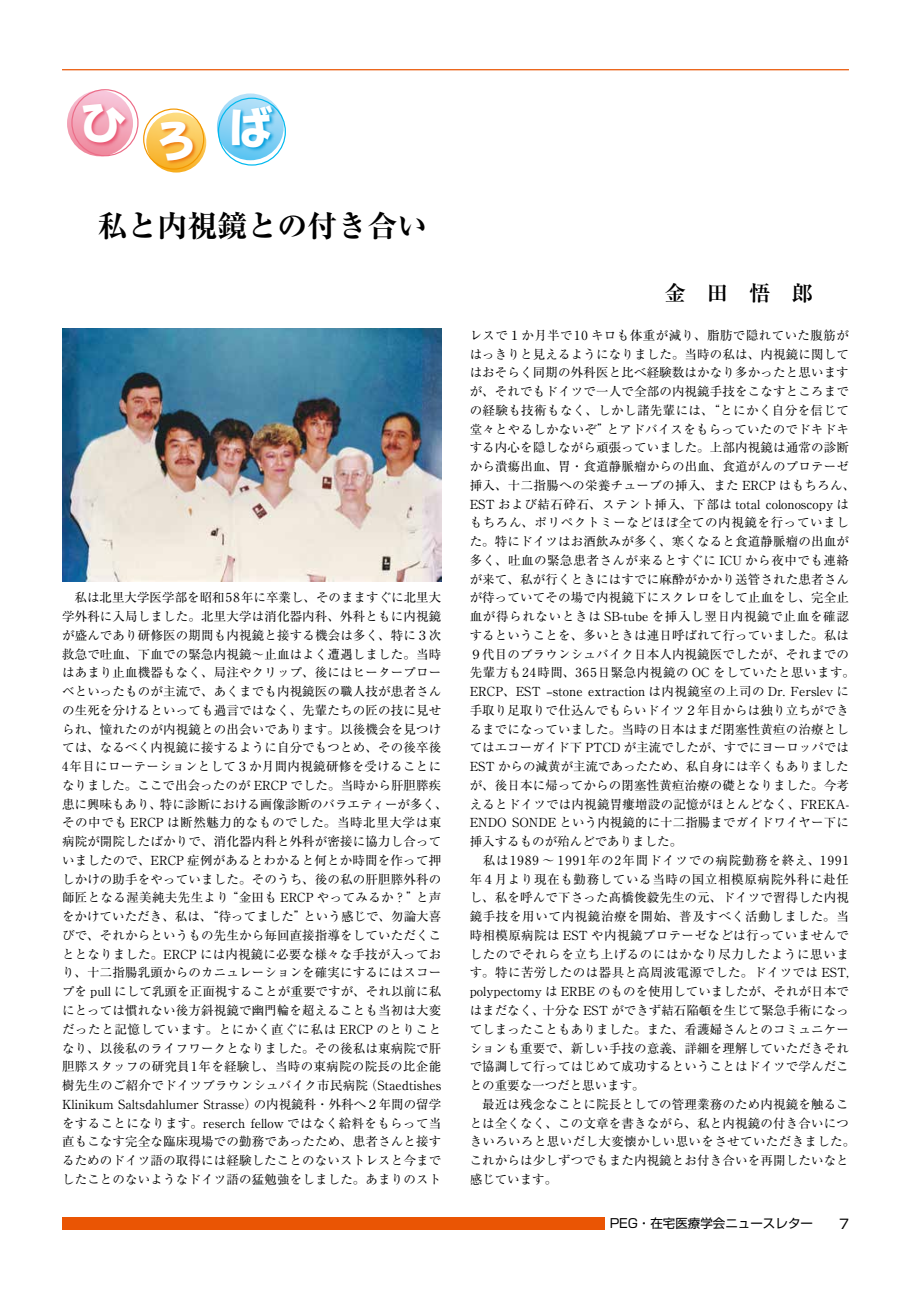
<style>
.page{position:relative;width:911px;height:1290px;background:#fff}
.page>*{position:absolute;margin:0;border:0;box-sizing:border-box;transform-origin:0 0}
.t1{font:49.12px "Pop Happiness CID EB";color:#fff}
.t2{font:700 expanded 30px "Ryumin Pro";color:#000}
.t3{font:700 21.25px "Ryumin Pr 5";color:#000}
.t4{font:13.12px "Shin Go Pr 5";color:#000}
.t5{font:12.5px/18.8px "Ryumin Pro";letter-spacing:.01em;color:#000}
.t6{font:12.5px "Shin Go Pr 5";color:#000}
</style>
<div class="page">
<div style="left:62px;top:1217px;width:542px;height:13px;background:#ea5504"></div>
<hr style="left:62px;top:69px;width:787px;height:1px;background:#ea5504">
<img style="left:62px;top:69px;width:110px;height:88px">
<img style="left:109px;top:73px;width:75px;height:100px">
<img style="left:184px;top:69px;width:136px;height:103px">
<img style="left:62px;top:329px;width:379px;height:252px">
<h1 class="t1" style="left:78px;top:97px;width:198px">ひろば</h1>
<h2 class="t2" style="left:97px;top:202px;width:331px">私と内視鏡との付き合い</h2>
<p class="t5" style="left:62px;top:587px;width:387px">　私は北里大学医学部を昭和58年に卒業し、そのまますぐに北里大学外科に入局しました。北里大学は消化器内科、外科ともに内視鏡が盛んであり研修医の期間も内視鏡と接する機会は多く、特に３次救急で吐血、下血での緊急内視鏡～止血はよく遭遇しました。当時はあまり止血機器もなく、局注やクリップ、後にはヒータープローベといったものが主流で、あくまでも内視鏡医の職人技が患者さんの生死を分けるといっても過言ではなく、先輩たちの匠の技に見せられ、憧れたのが内視鏡との出会いであります。以後機会を見つけては、なるべく内視鏡に接するように自分でもつとめ、その後卒後4年目にローテーションとして３か月間内視鏡研修を受けることになりました。ここで出会ったのが ERCP でした。当時から肝胆膵疾患に興味もあり、特に診断における画像診断のバラエティーが多く、その中でも ERCP は断然魅力的なものでした。当時北里大学は東病院が開院したばかりで、消化器内科と外科が密接に協力し合っていましたので、ERCP 症例があるとわかると何とか時間を作って押しかけの助手をやっていました。そのうち、後の私の肝胆膵外科の師匠となる渥美純夫先生より“金田も ERCP やってみるか？”と声をかけていただき、私は、“待ってました”という感じで、勿論大喜びで、それからというもの先生から毎回直接指導をしていただくこととなりました。ERCP には内視鏡に必要な様々な手技が入っており、十二指腸乳頭からのカニュレーションを確実にするにはスコープを pull にして乳頭を正面視することが重要ですが、それ以前に私にとっては慣れない後方斜視鏡で幽門輪を超えることも当初は大変だったと記憶しています。とにかく直ぐに私は ERCP のとりことなり、以後私のライフワークとなりました。その後私は東病院で肝胆膵スタッフの研究員1年を経験し、当時の東病院の院長の比企能樹先生のご紹介でドイツブラウンシュバイク市民病院（Staedtishes Klinikum Saltsdahlumer Strasse）の内視鏡科・外科へ２年間の留学をすることになります。reserch fellow ではなく給料をもらって当直もこなす完全な臨床現場での勤務であったため、患者さんと接するためのドイツ語の取得には経験したことのないストレスと今までしたことのないようなドイツ語の猛勉強をしました。あまりのスト</p>
<h3 class="t3" style="left:664px;top:276px;width:150px">金　田　悟　郎</h3>
<p class="t5" style="left:469px;top:325px;width:387px">レスで１か月半で10 キロも体重が減り、脂肪で隠れていた腹筋がはっきりと見えるようになりました。当時の私は、内視鏡に関してはおそらく同期の外科医と比べ経験数はかなり多かったと思いますが、それでもドイツで一人で全部の内視鏡手技をこなすところまでの経験も技術もなく、しかし諸先輩には、“とにかく自分を信じて堂々とやるしかないぞ”とアドバイスをもらっていたのでドキドキする内心を隠しながら頑張っていました。上部内視鏡は通常の診断から潰瘍出血、胃・食道静脈瘤からの出血、食道がんのプロテーゼ挿入、十二指腸への栄養チューブの挿入、また ERCP はもちろん、EST および結石砕石、ステント挿入、下部は total colonoscopy はもちろん、ポリペクトミーなどほぼ全ての内視鏡を行っていました。特にドイツはお酒飲みが多く、寒くなると食道静脈瘤の出血が多く、吐血の緊急患者さんが来るとすぐに ICU から夜中でも連絡が来て、私が行くときにはすでに麻酔がかかり送管された患者さんが待っていてその場で内視鏡下にスクレロをして止血をし、完全止血が得られないときは SB-tube を挿入し翌日内視鏡で止血を確認するということを、多いときは連日呼ばれて行っていました。私は９代目のブラウンシュバイク日本人内視鏡医でしたが、それまでの先輩方も24時間、365日緊急内視鏡の OC をしていたと思います。ERCP、EST –stone extraction は内視鏡室の上司の Dr. Ferslev に手取り足取りで仕込んでもらいドイツ２年目からは独り立ちができるまでになっていました。当時の日本はまだ閉塞性黄疸の治療としてはエコーガイド下 PTCD が主流でしたが、すでにヨーロッパではEST からの減黄が主流であったため、私自身には辛くもありましたが、後日本に帰ってからの閉塞性黄疸治療の礎となりました。今考えるとドイツでは内視鏡胃瘻増設の記憶がほとんどなく、FREKA-ENDO SONDE という内視鏡的に十二指腸までガイドワイヤー下に挿入するものが殆んどでありました。<br>　私は1989 ～ 1991年の2年間ドイツでの病院勤務を終え、1991年４月より現在も勤務している当時の国立相模原病院外科に赴任し、私を呼んで下さった髙橋俊毅先生の元、ドイツで習得した内視鏡手技を用いて内視鏡治療を開始、普及すべく活動しました。当時相模原病院は EST や内視鏡プロテーゼなどは行っていませんでしたのでそれらを立ち上げるのにはかなり尽力したように思います。特に苦労したのは器具と高周波電源でした。ドイツでは EST, polypectomy は ERBE のものを使用していましたが、それが日本ではまだなく、十分な EST ができず結石陥頓を生じて緊急手術になってしまったこともありました。また、看護婦さんとのコミュニケーションも重要で、新しい手技の意義、詳細を理解していただきそれで協調して行ってはじめて成功するということはドイツで学んだことの重要な一つだと思います。<br>　最近は残念なことに院長としての管理業務のため内視鏡を触ることは全くなく、この文章を書きながら、私と内視鏡の付き合いにつきいろいろと思いだし大変懐かしい思いをさせていただきました。これからは少しずつでもまた内視鏡とお付き合いを再開したいなと感じています。</p>
<p class="t6" style="left:609px;top:1213px;width:205px">PEG・在宅医療学会ニュースレター</p>
<p class="t4" style="left:839px;top:1213px;width:11px">7</p>
</div>
